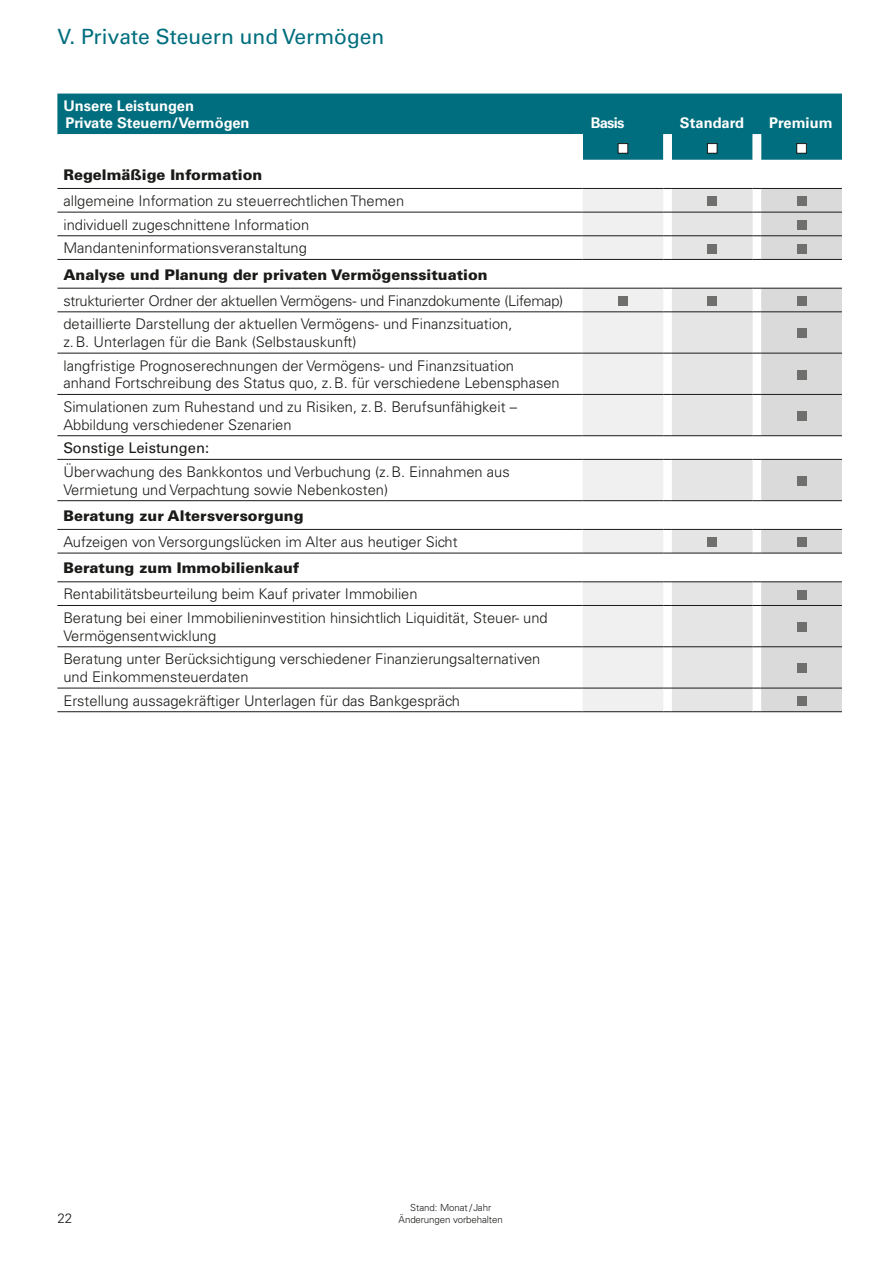
<style>
.page{position:relative;width:893px;height:1263px;background:#fff}
.page>*{position:absolute;margin:0;border:0;box-sizing:border-box;transform-origin:0 0}
.t1{font:21px "Univers";color:#006e7e}
.t2{font:300 14.7px/23.7px "Univers";color:#1a1a18}
.t3{font:900 14.7px "Univers";color:#1a1a18}
.t4{font:700 14.7px/17.7px "Univers";color:#fff}
.t5{font:14.7px "Univers";color:#1a1a18}
.t6{font:300 13.5px "Univers";color:#1a1a18}
.t7{font:300 9.75px/11.7px "Univers";letter-spacing:-.01em;color:#1a1a18;text-align:center}
</style>
<div class="page">
<div style="left:57px;top:94px;width:785px;height:66px;background:#006e7e"></div>
<svg style="left:57px;top:134px;width:704px;height:26px"></svg>
<div style="left:574px;top:134px;width:9px;height:26px;background:#fff"></div>
<hr style="left:57px;top:288px;width:517px;height:1px;background:#1a1a18">
<hr style="left:57px;top:311px;width:517px;height:1px;background:#1a1a18">
<hr style="left:57px;top:353px;width:517px;height:1px;background:#1a1a18">
<hr style="left:57px;top:394px;width:517px;height:1px;background:#1a1a18">
<hr style="left:57px;top:435px;width:517px;height:1px;background:#1a1a18">
<hr style="left:57px;top:459px;width:517px;height:1px;background:#1a1a18">
<hr style="left:57px;top:500px;width:517px;height:1px;background:#1a1a18">
<hr style="left:57px;top:553px;width:517px;height:1px;background:#1a1a18">
<hr style="left:57px;top:188px;width:517px;height:1px;background:#1a1a18">
<hr style="left:57px;top:212px;width:517px;height:1px;background:#1a1a18">
<hr style="left:57px;top:235px;width:517px;height:1px;background:#1a1a18">
<hr style="left:57px;top:529px;width:517px;height:1px;background:#1a1a18">
<hr style="left:57px;top:581px;width:517px;height:1px;background:#1a1a18">
<hr style="left:57px;top:605px;width:517px;height:1px;background:#1a1a18">
<hr style="left:57px;top:646px;width:517px;height:1px;background:#1a1a18">
<hr style="left:57px;top:688px;width:517px;height:1px;background:#1a1a18">
<hr style="left:57px;top:259px;width:517px;height:1px;background:#1a1a18">
<hr style="left:57px;top:711px;width:517px;height:1px;background:#1a1a18">
<svg style="left:574px;top:188px;width:268px;height:524px"></svg>
<hr style="left:761px;top:711px;width:81px;height:1px;background:#1a1a18">
<div style="left:618px;top:144px;width:10px;height:9px;background:#fff"></div>
<div style="left:618px;top:143px;width:10px;height:11px;border:1px solid #1a1a18"></div>
<div style="left:707px;top:144px;width:10px;height:9px;background:#fff"></div>
<div style="left:707px;top:143px;width:11px;height:11px;border:1px solid #1a1a18"></div>
<div style="left:797px;top:144px;width:9px;height:9px;background:#fff"></div>
<div style="left:796px;top:143px;width:11px;height:11px;border:1px solid #1a1a18"></div>
<div style="left:707px;top:196px;width:10px;height:10px;background:#6f6f6e"></div>
<div style="left:797px;top:196px;width:9px;height:10px;background:#6f6f6e"></div>
<div style="left:797px;top:220px;width:9px;height:10px;background:#6f6f6e"></div>
<div style="left:707px;top:244px;width:10px;height:9px;background:#6f6f6e"></div>
<div style="left:797px;top:244px;width:9px;height:9px;background:#6f6f6e"></div>
<div style="left:618px;top:296px;width:10px;height:10px;background:#6f6f6e"></div>
<div style="left:707px;top:296px;width:10px;height:10px;background:#6f6f6e"></div>
<div style="left:797px;top:296px;width:9px;height:10px;background:#6f6f6e"></div>
<div style="left:797px;top:329px;width:9px;height:9px;background:#6f6f6e"></div>
<div style="left:797px;top:370px;width:9px;height:10px;background:#6f6f6e"></div>
<div style="left:797px;top:411px;width:9px;height:10px;background:#6f6f6e"></div>
<div style="left:797px;top:476px;width:9px;height:10px;background:#6f6f6e"></div>
<div style="left:707px;top:537px;width:10px;height:10px;background:#6f6f6e"></div>
<div style="left:797px;top:537px;width:9px;height:10px;background:#6f6f6e"></div>
<div style="left:797px;top:590px;width:9px;height:9px;background:#6f6f6e"></div>
<div style="left:797px;top:622px;width:9px;height:10px;background:#6f6f6e"></div>
<div style="left:797px;top:663px;width:9px;height:10px;background:#6f6f6e"></div>
<div style="left:797px;top:696px;width:9px;height:10px;background:#6f6f6e"></div>
<h1 class="t1" style="left:57px;top:24px;width:328px">V. Private Steuern und Vermögen</h1>
<p class="t4" style="left:63px;top:97px;width:188px">Unsere Leistungen<br>Private Steuern/Vermögen</p>
<p class="t3" style="left:63px;top:165px;width:200px">Regelmäßige Information</p>
<p class="t2" style="left:63px;top:189px;width:342px">allgemeine Information zu steuerrechtlichen Themen individuell zugeschnittene Information<br>Mandanteninformationsveranstaltung</p>
<p class="t3" style="left:63px;top:265px;width:426px">Analyse und Planung der privaten Vermögenssituation</p>
<p class="t2" style="left:63px;top:289px;width:501px">strukturierter Ordner der aktuellen Vermögens- und Finanzdokumente (Lifemap) detaillierte Darstellung der aktuellen Vermögens- und Finanzsituation,</p>
<p class="t2" style="left:63px;top:330px;width:452px">z.B. Unterlagen für die Bank (Selbstauskunft)<br>langfristige Prognoserechnungen der Vermögens- und Finanzsituation</p>
<p class="t2" style="left:63px;top:371px;width:498px">anhand Fortschreibung des Status quo, z.B. für verschiedene Lebensphasen<br>Simulationen zum Ruhestand und zu Risiken, z.B. Berufsunfähigkeit –</p>
<p class="t2" style="left:63px;top:413px;width:230px">Abbildung verschiedener Szenarien</p>
<p class="t5" style="left:63px;top:439px;width:147px">Sonstige Leistungen:</p>
<p class="t2" style="left:63px;top:463px;width:448px;line-height:17.7px">Überwachung des Bankkontos und Verbuchung (z.B. Einnahmen aus<br>Vermietung und Verpachtung sowie Nebenkosten)</p>
<p class="t3" style="left:63px;top:506px;width:242px">Beratung zur Altersversorgung</p>
<p class="t2" style="left:63px;top:530px;width:396px">Aufzeigen von Versorgungslücken im Alter aus heutiger Sicht</p>
<p class="t3" style="left:63px;top:559px;width:238px">Beratung zum Immobilienkauf</p>
<p class="t2" style="left:63px;top:582px;width:486px">Rentabilitätsbeurteilung beim Kauf privater Immobilien<br>Beratung bei einer Immobilieninvestition hinsichtlich Liquidität, Steuer- und</p>
<p class="t2" style="left:63px;top:624px;width:479px">Vermögensentwicklung<br>Beratung unter Berücksichtigung verschiedener Finanzierungsalternativen</p>
<p class="t2" style="left:63px;top:665px;width:398px">und Einkommensteuerdaten<br>Erstellung aussagekräftiger Unterlagen für das Bankgespräch</p>
<p class="t4" style="left:591px;top:114px;width:35px">Basis</p>
<p class="t4" style="left:680px;top:114px;width:66px">Standard</p>
<p class="t4" style="left:769px;top:114px;width:65px">Premium</p>
<p class="t6" style="left:57px;top:1210px;width:16px">22</p>
<p class="t7" style="left:399px;top:1202px;width:106px">Stand: Monat /Jahr<br>Änderungen vorbehalten</p>
</div>
